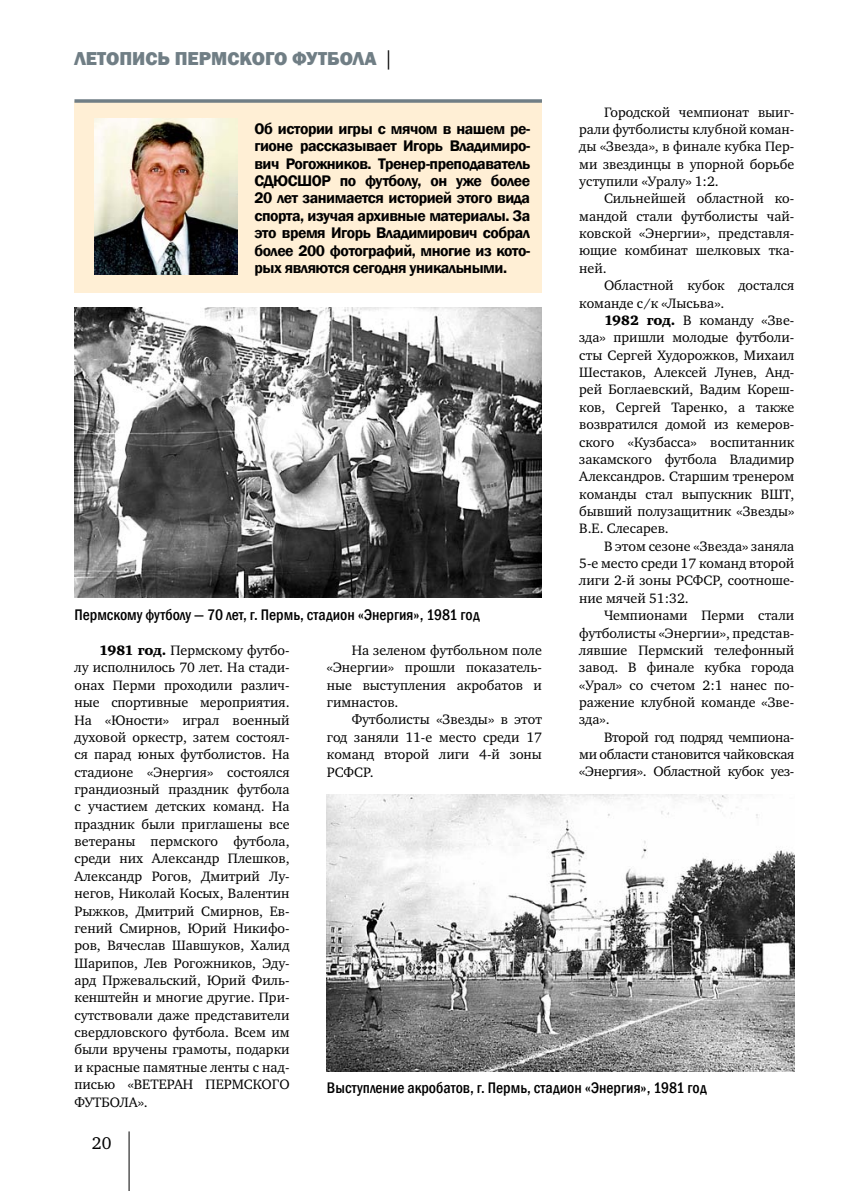
<style>
.page{position:relative;width:844px;height:1191px;background:#fff}
.page>*{position:absolute;margin:0;border:0;box-sizing:border-box;transform-origin:0 0}
.t1{font:800 19.25px "Franklin Gothic";color:#707e85}
.t2{font:19.25px "Charter ITC";color:#000}
.t3{font:17.5px "Charter ITC";color:#000}
.t4{font:600 15.75px/17.3px "Franklin Gothic";letter-spacing:-.03em;color:#000;text-align:justify}
.t5{font:500 condensed 15.75px "Franklin Gothic";color:#000}
.t6{font:14px/17.3px "Charter ITC";color:#000;text-align:justify}
.s1{font-family:"Charter ITC Black"}
</style>
<div class="page">
<hr style="left:129px;top:1131px;width:1px;height:60px;background:#000">
<div style="left:74px;top:101px;width:468px;height:191px;background:#ffefd5"></div>
<img style="left:94px;top:118px;width:143px;height:157px">
<svg style="left:74px;top:99px;width:468px;height:4px;background:#818c91"></svg>
<img style="left:327px;top:794px;width:467px;height:277px">
<img style="left:74px;top:308px;width:468px;height:290px">
<h1 class="t1" style="left:74px;top:46px;width:13px">летоп</h1>
<h1 class="t1" style="left:132px;top:46px;width:120px">ись пермского</h1>
<h1 class="t1" style="left:292px;top:46px;width:39px">футбола</h1>
<h1 class="t2" style="left:384px;top:47px;width:11px">|</h1>
<p class="t6" style="left:579px;top:103px;width:216px;text-indent:25px">Городской чемпионат выиг&shy;рали футболисты клубной коман&shy;ды «Звезда», в финале кубка Пер&shy;ми звездинцы в упорной борьбе уступили «Уралу» 1:2.</p>
<p class="t6" style="left:579px;top:190px;width:216px;text-indent:25px">Сильнейшей областной ко&shy;мандой стали футболисты чай&shy;ковской «Энергии», представля&shy;ющие комбинат шелковых тка&shy;ней.</p>
<p class="t6" style="left:579px;top:277px;width:216px;text-indent:25px">Областной кубок достался команде с/к «Лысьва».</p>
<p class="t6" style="left:579px;top:311px;width:216px;text-indent:25px"><span class="s1">1982 год.</span> В команду «Зве&shy;зда» пришли молодые футболи&shy;сты Сергей Худорожков, Михаил Шестаков, Алексей Лунев, Анд&shy;рей Боглаевский, Вадим Кореш&shy;ков, Сергей Таренко, а также возвратился домой из кемеров&shy;ского «Кузбасса» воспитанник закамского футбола Владимир Александров. Старшим тренером команды стал выпускник ВШТ, бывший полузащитник «Звезды» В.Е. Слесарев.</p>
<p class="t6" style="left:579px;top:537px;width:216px;text-indent:25px">В этом сезоне «Звезда» заняла 5-е место среди 17 команд второй лиги 2-й зоны РСФСР, соотноше&shy;ние мячей 51:32.</p>
<p class="t6" style="left:579px;top:606px;width:216px;text-indent:25px">Чемпионами Перми стали футболисты «Энергии», представ&shy;лявшие Пермский телефонный завод. В финале кубка города «Урал» со счетом 2:1 нанес по&shy;ражение клубной команде «Зве&shy;зда».</p>
<p class="t6" style="left:579px;top:728px;width:216px;text-indent:25px">Второй год подряд чемпиона&shy;ми области становится чайковская «Энергия». Областной кубок уез-</p>
<p class="t4" style="left:254px;top:120px;width:277px">Об истории игры с мячом в нашем ре&shy;гионе рассказывает Игорь Владимиро&shy;вич Рогожников. Тренер-преподаватель СДЮСШОР по футболу, он уже более 20 лет занимается историей этого вида спорта, изучая архивные материалы. За это время Игорь Владимирович собрал более 200 фотографий, многие из кото&shy;рых являются сегодня уникальными.</p>
<p class="t5" style="left:74px;top:604px;width:407px">Пермскому футболу — 70 лет, г. Пермь, стадион «Энергия», 1981 год</p>
<p class="t6" style="left:74px;top:641px;width:217px;text-indent:25px"><span class="s1">1981 год.</span> Пермскому футбо&shy;лу исполнилось 70 лет. На стади&shy;онах Перми проходили различ&shy;ные спортивные мероприятия.<br>На «Юности» играл военный духовой оркестр, затем состоял&shy;ся парад юных футболистов. На стадионе «Энергия» состоялся грандиозный праздник футбола с участием детских команд. На праздник были приглашены все ветераны пермского футбола, среди них Александр Плешков, Александр Рогов, Дмитрий Лу&shy;негов, Николай Косых, Валентин Рыжков, Дмитрий Смирнов, Ев&shy;гений Смирнов, Юрий Никифо&shy;ров, Вячеслав Шавшуков, Халид Шарипов, Лев Рогожников, Эду&shy;ард Пржевальский, Юрий Филь&shy;кенштейн и многие другие. При&shy;сутствовали даже представители свердловского футбола. Всем им были вручены грамоты, подарки и красные памятные ленты с над&shy;писью «ВЕТЕРАН ПЕРМСКОГО ФУТБОЛА».</p>
<p class="t6" style="left:327px;top:641px;width:216px;text-indent:25px">На зеленом футбольном поле «Энергии» прошли показатель&shy;ные выступления акробатов и гимнастов.</p>
<p class="t6" style="left:327px;top:711px;width:216px;text-indent:25px">Футболисты «Звезды» в этот год заняли 11-е место среди 17 команд второй лиги 4-й зоны РСФСР.</p>
<p class="t5" style="left:327px;top:1077px;width:381px">Выступление акробатов, г. Пермь, стадион «Энергия», 1981 год</p>
<p class="t3" style="left:92px;top:1132px;width:21px">20</p>
</div>
